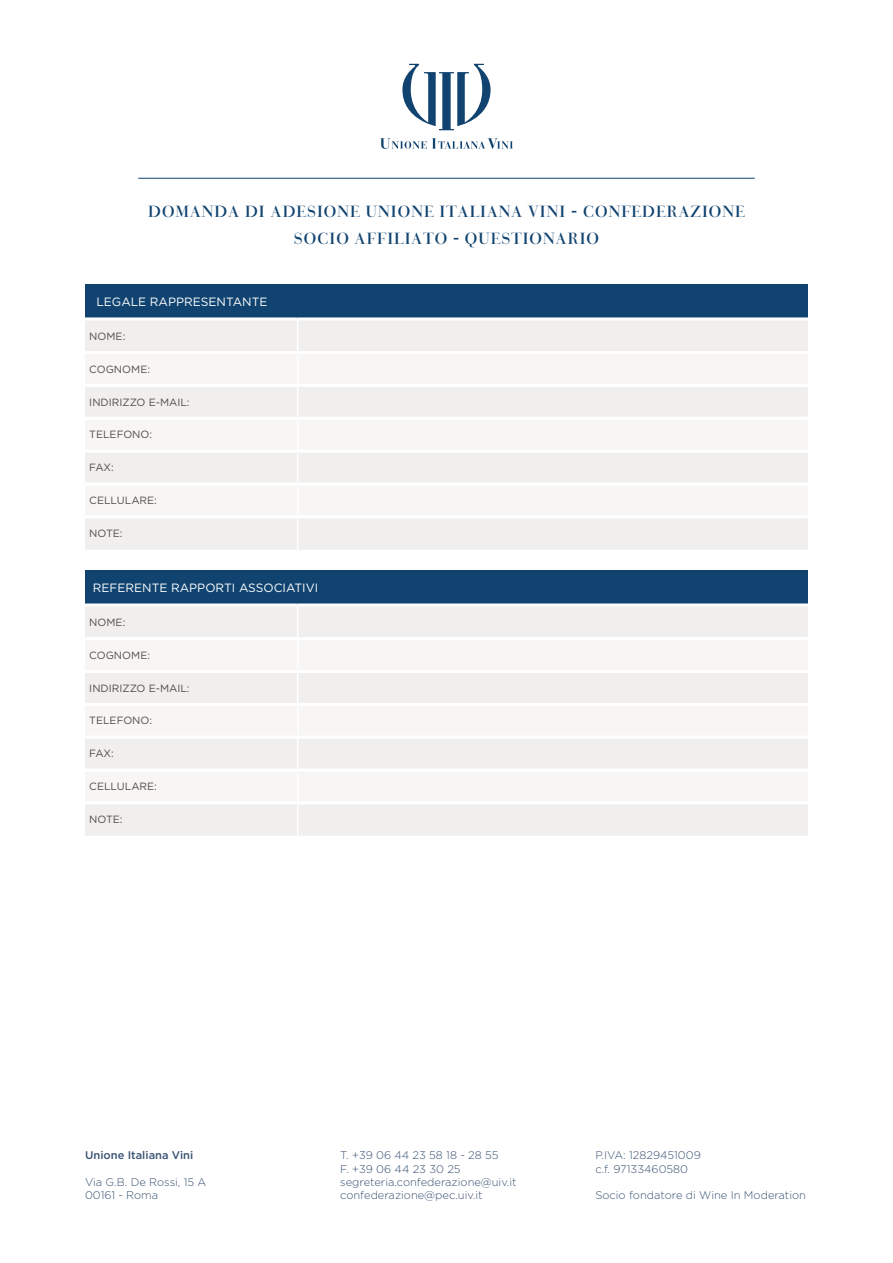
<style>
.page{position:relative;width:893px;height:1263px;background:#fff}
.page>*{position:absolute;margin:0;border:0;box-sizing:border-box;transform-origin:0 0}
.t1{font:15px/27.2px "Bauer Bodoni BT Titling";letter-spacing:.03em;color:#104370;text-align:center}
.t2{font:12px "Gotham";color:#fff}
.t3{font:300 11.1px/13.4px "Gotham";color:#385072}
.t4{font:500 11.1px "Gotham";color:#385072}
.t5{font:10.5px "Gotham";color:#514b49}
</style>
<div class="page">
<svg style="left:380px;top:64px;width:133px;height:85px"></svg>
<hr style="left:138px;top:178px;width:617px;height:1px;background:#104370">
<div style="left:85px;top:285px;width:723px;height:34px;background:#104370"></div>
<div style="left:85px;top:321px;width:723px;height:229px;background:#f0efee"></div>
<div style="left:85px;top:354px;width:723px;height:161px;background:#f7f6f5"></div>
<hr style="left:297px;top:320px;width:1px;height:31px;background:#fff">
<hr style="left:297px;top:354px;width:1px;height:30px;background:#fff">
<hr style="left:297px;top:387px;width:1px;height:30px;background:#fff">
<hr style="left:297px;top:420px;width:1px;height:30px;background:#fff">
<svg style="left:297px;top:453px;width:1px;height:29px"></svg>
<hr style="left:297px;top:485px;width:1px;height:30px;background:#fff">
<hr style="left:297px;top:518px;width:1px;height:32px;background:#fff">
<hr style="left:85px;top:351px;width:213px;height:3px;background:#fff">
<hr style="left:298px;top:351px;width:510px;height:3px;background:#fff">
<hr style="left:85px;top:384px;width:213px;height:3px;background:#fff">
<hr style="left:298px;top:384px;width:510px;height:3px;background:#fff">
<hr style="left:85px;top:417px;width:213px;height:3px;background:#fff">
<hr style="left:298px;top:417px;width:510px;height:3px;background:#fff">
<hr style="left:85px;top:450px;width:213px;height:3px;background:#fff">
<hr style="left:298px;top:450px;width:510px;height:3px;background:#fff">
<hr style="left:85px;top:482px;width:213px;height:3px;background:#fff">
<hr style="left:298px;top:482px;width:510px;height:3px;background:#fff">
<hr style="left:85px;top:515px;width:213px;height:3px;background:#fff">
<hr style="left:298px;top:515px;width:510px;height:3px;background:#fff">
<hr style="left:85px;top:317px;width:213px;height:3px;background:#fff">
<hr style="left:298px;top:317px;width:510px;height:3px;background:#fff">
<div style="left:85px;top:571px;width:723px;height:34px;background:#104370"></div>
<div style="left:85px;top:607px;width:723px;height:229px;background:#f0efee"></div>
<div style="left:85px;top:640px;width:723px;height:161px;background:#f7f6f5"></div>
<hr style="left:297px;top:606px;width:1px;height:31px;background:#fff">
<hr style="left:297px;top:640px;width:1px;height:30px;background:#fff">
<hr style="left:297px;top:673px;width:1px;height:30px;background:#fff">
<hr style="left:297px;top:706px;width:1px;height:30px;background:#fff">
<svg style="left:297px;top:739px;width:1px;height:29px"></svg>
<hr style="left:297px;top:771px;width:1px;height:30px;background:#fff">
<hr style="left:297px;top:804px;width:1px;height:32px;background:#fff">
<hr style="left:85px;top:637px;width:213px;height:3px;background:#fff">
<hr style="left:298px;top:637px;width:510px;height:3px;background:#fff">
<hr style="left:85px;top:670px;width:213px;height:3px;background:#fff">
<hr style="left:298px;top:670px;width:510px;height:3px;background:#fff">
<hr style="left:85px;top:703px;width:213px;height:3px;background:#fff">
<hr style="left:298px;top:703px;width:510px;height:3px;background:#fff">
<hr style="left:85px;top:736px;width:213px;height:3px;background:#fff">
<hr style="left:298px;top:736px;width:510px;height:3px;background:#fff">
<hr style="left:85px;top:768px;width:213px;height:3px;background:#fff">
<hr style="left:298px;top:768px;width:510px;height:3px;background:#fff">
<hr style="left:85px;top:801px;width:213px;height:3px;background:#fff">
<hr style="left:298px;top:801px;width:510px;height:3px;background:#fff">
<hr style="left:85px;top:603px;width:213px;height:3px;background:#fff">
<hr style="left:298px;top:603px;width:510px;height:3px;background:#fff">
<h1 class="t1" style="left:148px;top:198px;width:599px">DOMANDA DI ADESIONE UNIONE ITALIANA VINI - CONFEDERAZIONE<br>SOCIO AFFILIATO - QUESTIONARIO</h1>
<p class="t2" style="left:96px;top:294px;width:9px">LEGALE</p>
<p class="t2" style="left:150px;top:294px;width:44px">RAPPRESENTANTE</p>
<p class="t5" style="left:89px;top:329px;width:38px">NOME:</p>
<p class="t5" style="left:89px;top:362px;width:62px">COGNOME:</p>
<p class="t5" style="left:89px;top:395px;width:102px">I NDIRIZZO E-MAIL:</p>
<p class="t5" style="left:89px;top:428px;width:64px">TELEFONO:</p>
<p class="t5" style="left:89px;top:461px;width:26px">FAX:</p>
<p class="t5" style="left:89px;top:494px;width:69px">CELLULARE:</p>
<p class="t5" style="left:89px;top:526px;width:35px">NOTE:</p>
<p class="t2" style="left:93px;top:580px;width:34px">REFERENTE</p>
<p class="t2" style="left:171px;top:580px;width:43px">RAPPORTI</p>
<p class="t2" style="left:239px;top:580px;width:10px">ASSO</p>
<p class="t2" style="left:274px;top:580px;width:16px">CIATI</p>
<p class="t2" style="left:306px;top:580px;width:11px">VI</p>
<p class="t5" style="left:89px;top:615px;width:38px">NOME:</p>
<p class="t5" style="left:89px;top:648px;width:62px">COGNOME:</p>
<p class="t5" style="left:89px;top:681px;width:102px">I NDIRIZZO E-MAIL:</p>
<p class="t5" style="left:89px;top:714px;width:64px">TELEFONO:</p>
<p class="t5" style="left:89px;top:747px;width:26px">FAX:</p>
<p class="t5" style="left:89px;top:780px;width:69px">CELLULARE:</p>
<p class="t5" style="left:89px;top:812px;width:35px">NOTE:</p>
<p class="t4" style="left:85px;top:1148px;width:110px">Unione Italiana Vini</p>
<p class="t3" style="left:85px;top:1175px;width:123px">Via G.B. De Rossi, 15 A<br>00161 - Roma</p>
<p class="t3" style="left:340px;top:1148px;width:178px">T. +39 06 44 23 58 18 - 28 55<br>F. +39 06 44 23 30 25 segreteria.confederazione@uiv.it confederazione@pec.uiv.it</p>
<p class="t3" style="left:595px;top:1148px;width:107px">P.IVA: 12829451009 c.f. 97133460580</p>
<p class="t3" style="left:595px;top:1188px;width:212px">Socio fondatore di Wine In Moderation</p>
</div>
